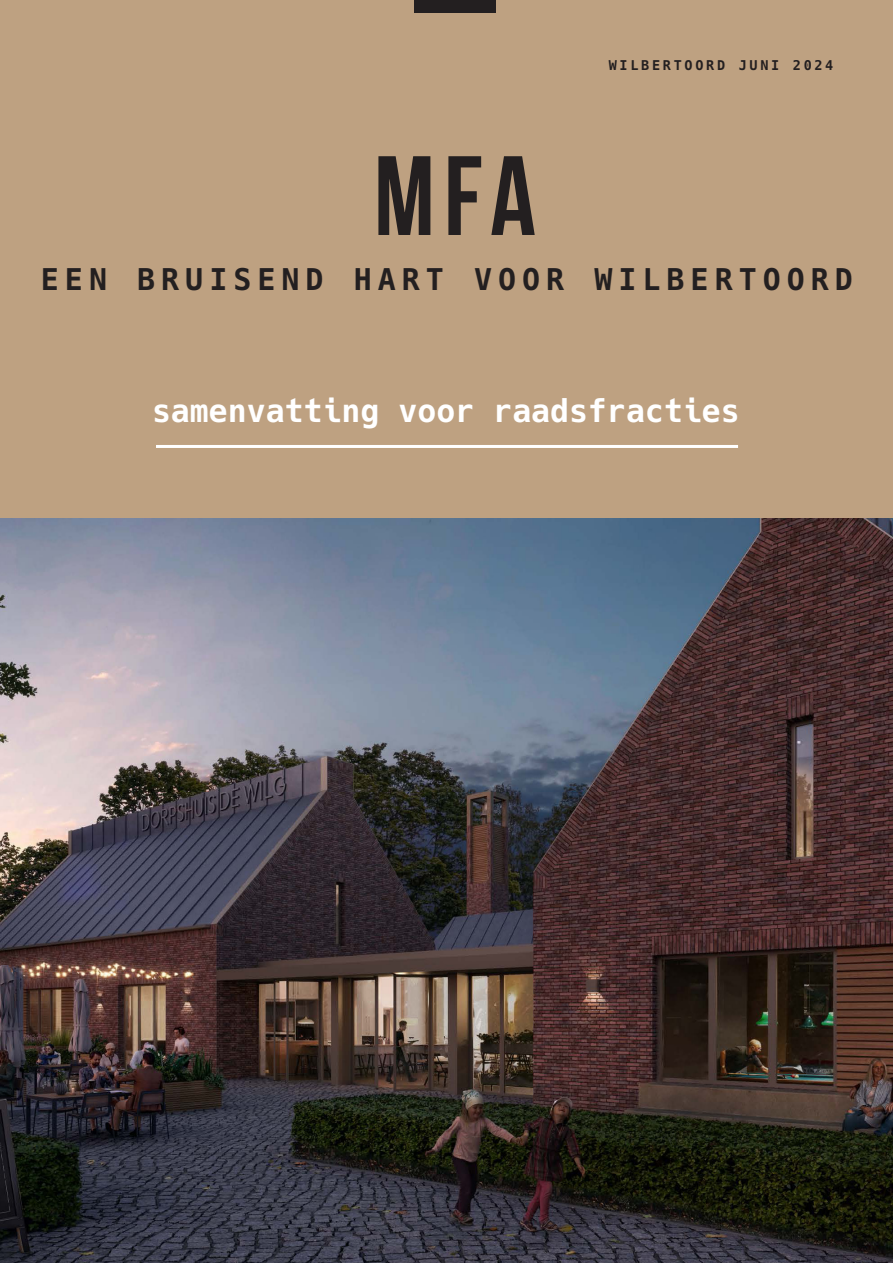
<style>
.page{position:relative;width:893px;height:1263px;background:#fff}
.page>*{position:absolute;margin:0;border:0;box-sizing:border-box;transform-origin:0 0}
.Magazine_Title{font:112.5px "Bebas Neue";color:#231f20}
.Subtitle{font:700 31.5px "Hack";color:#fff}
.Header_-_Align_Center{font:700 30px "Hack";letter-spacing:.2em;color:#231f20}
.Header_-_Align_Right{font:700 13.5px "Hack";letter-spacing:.2em;color:#231f20}
</style>
<div class="page">
<div style="left:0;top:0;width:893px;height:521px;background:#bea181"></div>
<img style="left:0;top:519px;width:893px;height:744px">
<div style="left:414px;top:0;width:82px;height:13px;background:#231f20"></div>
<hr style="left:156px;top:445px;width:582px;height:3px;background:#fff">
<p class="Magazine_Title" style="left:374px;top:134px;width:163px">MFA</p>
<p class="Header_-_Align_Right" style="left:609px;top:57px;width:226px">WILBERTOORD JUNI 2024</p>
<p class="Header_-_Align_Center" style="left:41px;top:261px;width:814px">EEN BRUISEND HART VOOR WILBERTOORD</p>
<p class="Subtitle" style="left:152px;top:392px;width:589px">samenvatting voor raadsfracties</p>
</div>
